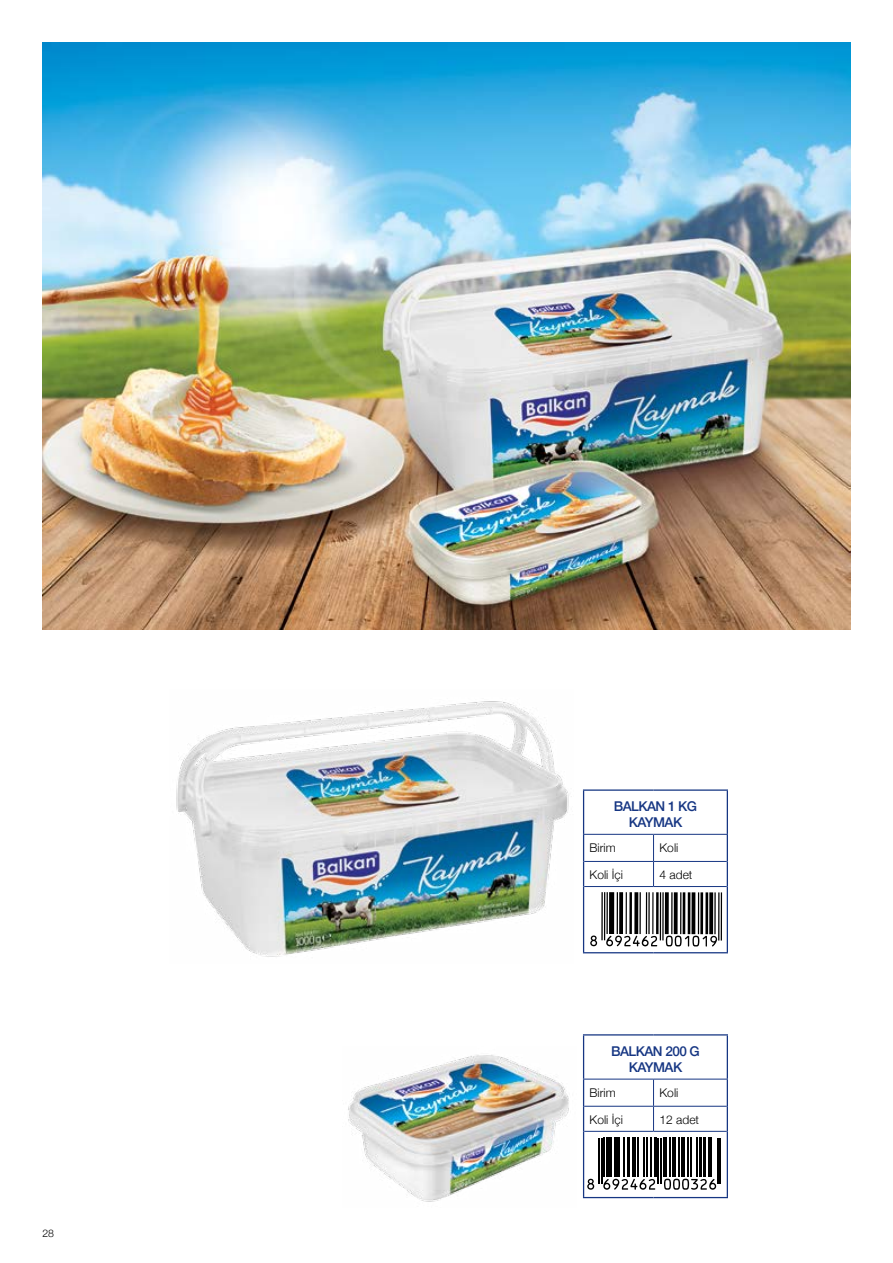
<style>
.page{position:relative;width:893px;height:1263px;background:#fff}
.page>*{position:absolute;margin:0;border:0;box-sizing:border-box;transform-origin:0 0}
.t1{font:500 13.5px/16.2px "Helvetica Neue";letter-spacing:-.04em;color:#163683;text-align:center}
.t2{font:300 12px "Helvetica Neue";color:#000}
.t3{font:300 10.5px "Helvetica Neue";color:#000}
</style>
<div class="page">
<img style="left:43px;top:43px;width:807px;height:587px">
<img style="left:176px;top:701px;width:393px;height:256px">
<img style="left:348px;top:1055px;width:221px;height:147px">
<hr style="left:583px;top:789px;width:70px;height:2px;background:#163683">
<hr style="left:583px;top:791px;width:1px;height:43px;background:#163683">
<hr style="left:653px;top:789px;width:75px;height:2px;background:#163683">
<hr style="left:727px;top:791px;width:1px;height:43px;background:#163683">
<hr style="left:583px;top:834px;width:70px;height:1px;background:#163683">
<hr style="left:653px;top:834px;width:75px;height:1px;background:#163683">
<svg style="left:583px;top:835px;width:1px;height:51px"></svg>
<svg style="left:727px;top:835px;width:1px;height:51px"></svg>
<hr style="left:583px;top:886px;width:1px;height:66px;background:#163683">
<hr style="left:727px;top:886px;width:1px;height:66px;background:#163683">
<hr style="left:583px;top:952px;width:70px;height:1px;background:#163683">
<hr style="left:653px;top:952px;width:75px;height:1px;background:#163683">
<hr style="left:584px;top:861px;width:69px;height:1px;background:#163683">
<hr style="left:653px;top:861px;width:74px;height:1px;background:#163683">
<svg style="left:653px;top:835px;width:1px;height:51px"></svg>
<hr style="left:584px;top:886px;width:69px;height:1px;background:#163683">
<hr style="left:653px;top:886px;width:74px;height:1px;background:#163683">
<hr style="left:584px;top:1106px;width:69px;height:1px;background:#163683">
<hr style="left:653px;top:1106px;width:74px;height:1px;background:#163683">
<svg style="left:653px;top:1080px;width:1px;height:51px"></svg>
<hr style="left:584px;top:1131px;width:69px;height:1px;background:#163683">
<hr style="left:653px;top:1131px;width:74px;height:1px;background:#163683">
<hr style="left:583px;top:1079px;width:70px;height:1px;background:#163683">
<hr style="left:653px;top:1079px;width:75px;height:1px;background:#163683">
<hr style="left:583px;top:1034px;width:70px;height:1px;background:#163683">
<hr style="left:583px;top:1035px;width:1px;height:44px;background:#163683">
<hr style="left:653px;top:1034px;width:75px;height:1px;background:#163683">
<hr style="left:727px;top:1035px;width:1px;height:44px;background:#163683">
<svg style="left:583px;top:1079px;width:1px;height:52px"></svg>
<svg style="left:727px;top:1079px;width:1px;height:52px"></svg>
<hr style="left:583px;top:1131px;width:1px;height:66px;background:#163683">
<hr style="left:727px;top:1131px;width:1px;height:66px;background:#163683">
<hr style="left:583px;top:1197px;width:70px;height:1px;background:#163683">
<hr style="left:653px;top:1197px;width:75px;height:1px;background:#163683">
<svg style="left:590px;top:935px;width:7px;height:11px"></svg>
<hr style="left:601px;top:892px;width:2px;height:48px;background:#000">
<hr style="left:604px;top:892px;width:1px;height:48px;background:#000">
<hr style="left:606px;top:892px;width:2px;height:42px;background:#000">
<div style="left:609px;top:892px;width:5px;height:42px;background:#000"></div>
<hr style="left:617px;top:892px;width:1px;height:42px;background:#000">
<svg style="left:619px;top:892px;width:4px;height:42px"></svg>
<hr style="left:626px;top:892px;width:1px;height:42px;background:#000">
<hr style="left:629px;top:892px;width:3px;height:42px;background:#000">
<svg style="left:634px;top:892px;width:4px;height:42px"></svg>
<hr style="left:639px;top:892px;width:2px;height:42px;background:#000">
<hr style="left:646px;top:892px;width:1px;height:42px;background:#000">
<hr style="left:648px;top:892px;width:2px;height:42px;background:#000">
<svg style="left:606px;top:935px;width:51px;height:11px"></svg>
<hr style="left:652px;top:892px;width:1px;height:42px;background:#000">
<hr style="left:656px;top:892px;width:3px;height:42px;background:#000">
<hr style="left:660px;top:892px;width:1px;height:48px;background:#000">
<hr style="left:662px;top:892px;width:2px;height:48px;background:#000">
<svg style="left:665px;top:892px;width:4px;height:42px"></svg>
<hr style="left:671px;top:892px;width:2px;height:42px;background:#000">
<svg style="left:674px;top:892px;width:4px;height:42px"></svg>
<hr style="left:680px;top:892px;width:1px;height:42px;background:#000">
<hr style="left:683px;top:892px;width:2px;height:42px;background:#000">
<hr style="left:688px;top:892px;width:2px;height:42px;background:#000">
<svg style="left:691px;top:892px;width:4px;height:42px"></svg>
<hr style="left:698px;top:892px;width:1px;height:42px;background:#000">
<hr style="left:700px;top:892px;width:3px;height:42px;background:#000">
<hr style="left:705px;top:892px;width:3px;height:42px;background:#000">
<svg style="left:666px;top:935px;width:51px;height:11px"></svg>
<svg style="left:709px;top:892px;width:4px;height:42px"></svg>
<hr style="left:714px;top:892px;width:2px;height:42px;background:#000">
<hr style="left:718px;top:892px;width:1px;height:48px;background:#000">
<hr style="left:721px;top:892px;width:1px;height:48px;background:#000">
<svg style="left:587px;top:1179px;width:7px;height:11px"></svg>
<hr style="left:598px;top:1137px;width:2px;height:46px;background:#000">
<hr style="left:601px;top:1137px;width:1px;height:46px;background:#000">
<hr style="left:604px;top:1137px;width:1px;height:40px;background:#000">
<div style="left:606px;top:1137px;width:5px;height:40px;background:#000"></div>
<hr style="left:614px;top:1137px;width:1px;height:40px;background:#000">
<hr style="left:616px;top:1137px;width:4px;height:40px;background:#000">
<hr style="left:623px;top:1137px;width:1px;height:40px;background:#000">
<hr style="left:627px;top:1137px;width:2px;height:40px;background:#000">
<hr style="left:632px;top:1137px;width:4px;height:40px;background:#000">
<hr style="left:637px;top:1137px;width:1px;height:40px;background:#000">
<hr style="left:644px;top:1137px;width:1px;height:40px;background:#000">
<hr style="left:646px;top:1137px;width:1px;height:40px;background:#000">
<svg style="left:603px;top:1179px;width:52px;height:11px"></svg>
<hr style="left:650px;top:1137px;width:1px;height:40px;background:#000">
<hr style="left:654px;top:1137px;width:2px;height:40px;background:#000">
<hr style="left:658px;top:1137px;width:1px;height:46px;background:#000">
<hr style="left:660px;top:1137px;width:2px;height:46px;background:#000">
<hr style="left:663px;top:1137px;width:4px;height:40px;background:#000">
<hr style="left:669px;top:1137px;width:2px;height:40px;background:#000">
<hr style="left:672px;top:1137px;width:4px;height:40px;background:#000">
<hr style="left:678px;top:1137px;width:2px;height:40px;background:#000">
<hr style="left:681px;top:1137px;width:4px;height:40px;background:#000">
<hr style="left:687px;top:1137px;width:2px;height:40px;background:#000">
<hr style="left:690px;top:1137px;width:1px;height:40px;background:#000">
<hr style="left:697px;top:1137px;width:1px;height:40px;background:#000">
<hr style="left:699px;top:1137px;width:3px;height:40px;background:#000">
<hr style="left:703px;top:1137px;width:3px;height:40px;background:#000">
<svg style="left:664px;top:1179px;width:52px;height:11px"></svg>
<hr style="left:708px;top:1137px;width:1px;height:40px;background:#000">
<hr style="left:711px;top:1137px;width:1px;height:40px;background:#000">
<hr style="left:717px;top:1137px;width:1px;height:46px;background:#000">
<hr style="left:720px;top:1137px;width:1px;height:46px;background:#000">
<p class="t3" style="left:42px;top:1227px;width:13px">28</p>
<p class="t1" style="left:614px;top:797px;width:85px">BALKAN 1 KG<br>KAYMAK</p>
<p class="t2" style="left:590px;top:840px;width:28px">Birim</p>
<p class="t2" style="left:659px;top:840px;width:20px">Koli</p>
<p class="t2" style="left:590px;top:867px;width:35px">Koli İçi</p>
<p class="t2" style="left:659px;top:867px;width:34px">4 adet</p>
<p class="t1" style="left:611px;top:1042px;width:90px">BALKAN 200 G<br>KAYMAK</p>
<p class="t2" style="left:590px;top:1085px;width:28px">Birim</p>
<p class="t2" style="left:659px;top:1085px;width:20px">Koli</p>
<p class="t2" style="left:590px;top:1112px;width:35px">Koli İçi</p>
<p class="t2" style="left:659px;top:1112px;width:41px">12 adet</p>
</div>
